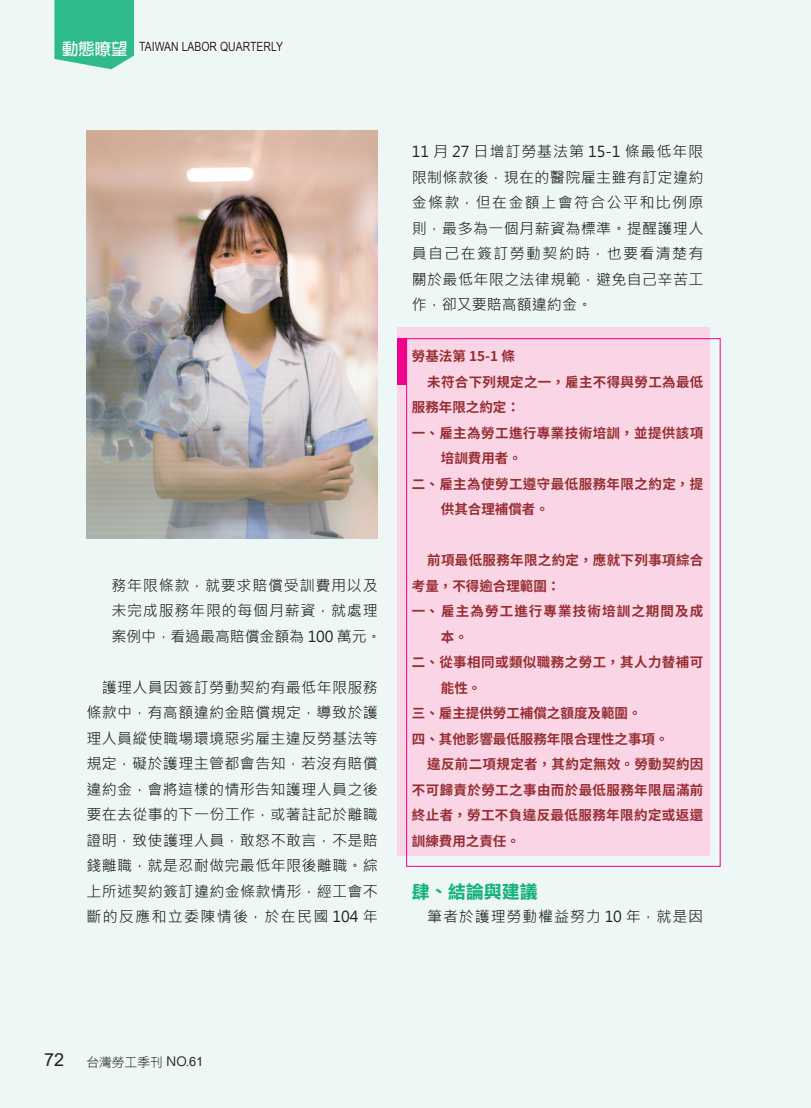
<style>
.page{position:relative;width:811px;height:1108px;background:#fff}
.page>*{position:absolute;margin:0;border:0;box-sizing:border-box;transform-origin:0 0}
.t1{font:18px "DF Li Hei Bd WIN BF";color:#13b27b}
.t2{font:15px/25.5px "Microsoft Jheng Hei";letter-spacing:.04em;color:#231f20;text-align:justify}
.t3{font:700 13.5px "Noto Sans CJ Ktc";letter-spacing:.025em;color:#962e33}
.t4{font:700 13.5px "Noto Sans CJ Ktc";color:#962e33}
.t5{font:700 13.5px "Noto Sans CJ Ktc";letter-spacing:.08em;color:#962e33}
.t6{font:12.75px "Arial Narrow";color:#231f20}
.t7{font:12.75px "DF Hei Lt HK BF";color:#231f20}
.s1{font-family:"Adobe Fan Heiti Std";font-weight:700;font-size:16.5px;color:#fff}
.s2{font-family:"Arial";font-size:18px}
.s3{font-family:"Microsoft Jheng Hei"}
.s4{font-family:"Arial"}
</style>
<div class="page">
<div style="left:0;top:0;width:810px;height:1108px;background:#edf7f5"></div>
<div style="left:397px;top:328px;width:312px;height:528px;background:#fad5e5"></div>
<div style="left:406px;top:338px;width:314px;height:529px;border:1px solid #ed028c"></div>
<div style="left:397px;top:338px;width:9px;height:47px;background:#ed028c"></div>
<img style="left:86px;top:131px;width:292px;height:407px">
<svg style="left:54px;top:0;width:230px;height:69px"></svg>
<p class="t6" style="left:62px;top:37px;width:223px"><span class="s1">動態暸望</span> TAIWAN LABOR QUARTERLY</p>
<p class="t2" style="left:111px;top:572px;width:271px;text-align:left">務年限條款，就要求賠償受訓費用以及未完成服務年限的每個月薪資，就處理案例中，看過最高賠償金額為 100 萬元。</p>
<p class="t2" style="left:86px;top:674px;width:293px;text-indent:15px">護理人員因簽訂勞動契約有最低年限服務條款中，有高額違約金賠償規定，導致於護理人員縱使職場環境惡劣雇主違反勞基法等規定，礙於護理主管都會告知，若沒有賠償違約金，會將這樣的情形告知護理人員之後要在去從事的下一份工作，或著註記於離職證明，致使護理人員，敢怒不敢言，不是賠錢離職，就是忍耐做完最低年限後離職。綜上所述契約簽訂違約金條款情形，經工會不斷的反應和立委陳情後，於在民國 104 年</p>
<p class="t2" style="left:412px;top:139px;width:293px">11 月 27 日增訂勞基法第 15-1 條最低年限限制條款後，現在的醫院雇主雖有訂定違約金條款，但在金額上會符合公平和比例原則，最多為一個月薪資為標準。提醒護理人員自己在簽訂勞動契約時，也要看清楚有關於最低年限之法律規範，避免自己辛苦工作，卻又要賠高額違約金。</p>
<p class="t3" style="left:412px;top:349px;width:105px">勞基法第 15-1 條</p>
<p class="t3" style="left:427px;top:374px;width:277px">未符合下列規定之一，雇主不得與勞工為最低</p>
<p class="t4" style="left:412px;top:400px;width:109px">服務年限之約定：</p>
<p class="t3" style="left:412px;top:425px;width:293px">一、雇主為勞工進行專業技術培訓，並提供該項</p>
<p class="t3" style="left:440px;top:451px;width:82px">培訓費用者。</p>
<p class="t3" style="left:412px;top:476px;width:293px">二、雇主為使勞工遵守最低服務年限之約定，提</p>
<p class="t4" style="left:440px;top:502px;width:109px">供其合理補償者。</p>
<p class="t3" style="left:427px;top:553px;width:277px">前項最低服務年限之約定，應就下列事項綜合</p>
<p class="t4" style="left:412px;top:578px;width:150px">考量，不得逾合理範圍：</p>
<p class="t5" style="left:412px;top:604px;width:293px">一、雇主為勞工進行專業技術培訓之期間及成</p>
<p class="t3" style="left:440px;top:629px;width:28px">本。</p>
<p class="t3" style="left:412px;top:655px;width:293px">二、從事相同或類似職務之勞工，其人力替補可</p>
<p class="t3" style="left:440px;top:680px;width:42px">能性。</p>
<p class="t4" style="left:412px;top:706px;width:231px">三、雇主提供勞工補償之額度及範圍。</p>
<p class="t4" style="left:412px;top:731px;width:258px">四、其他影響最低服務年限合理性之事項。</p>
<p class="t3" style="left:427px;top:757px;width:277px">違反前二項規定者，其約定無效。勞動契約因</p>
<p class="t3" style="left:412px;top:782px;width:293px">不可歸責於勞工之事由而於最低服務年限屆滿前</p>
<p class="t3" style="left:412px;top:808px;width:293px">終止者，勞工不負違反最低服務年限約定或返還</p>
<p class="t4" style="left:412px;top:833px;width:109px">訓練費用之責任。</p>
<p class="t1" style="left:412px;top:882px;width:127px">肆、結論與建議</p>
<p class="t2" style="left:427px;top:904px;width:277px">筆者於護理勞動權益努力 10 年，就是因</p>
<p class="t7" style="left:44px;top:1055px;width:160px"><span class="s2">72</span> 台灣勞工季刊 <span class="s3">NO.</span><span class="s4">61</span></p>
</div>
